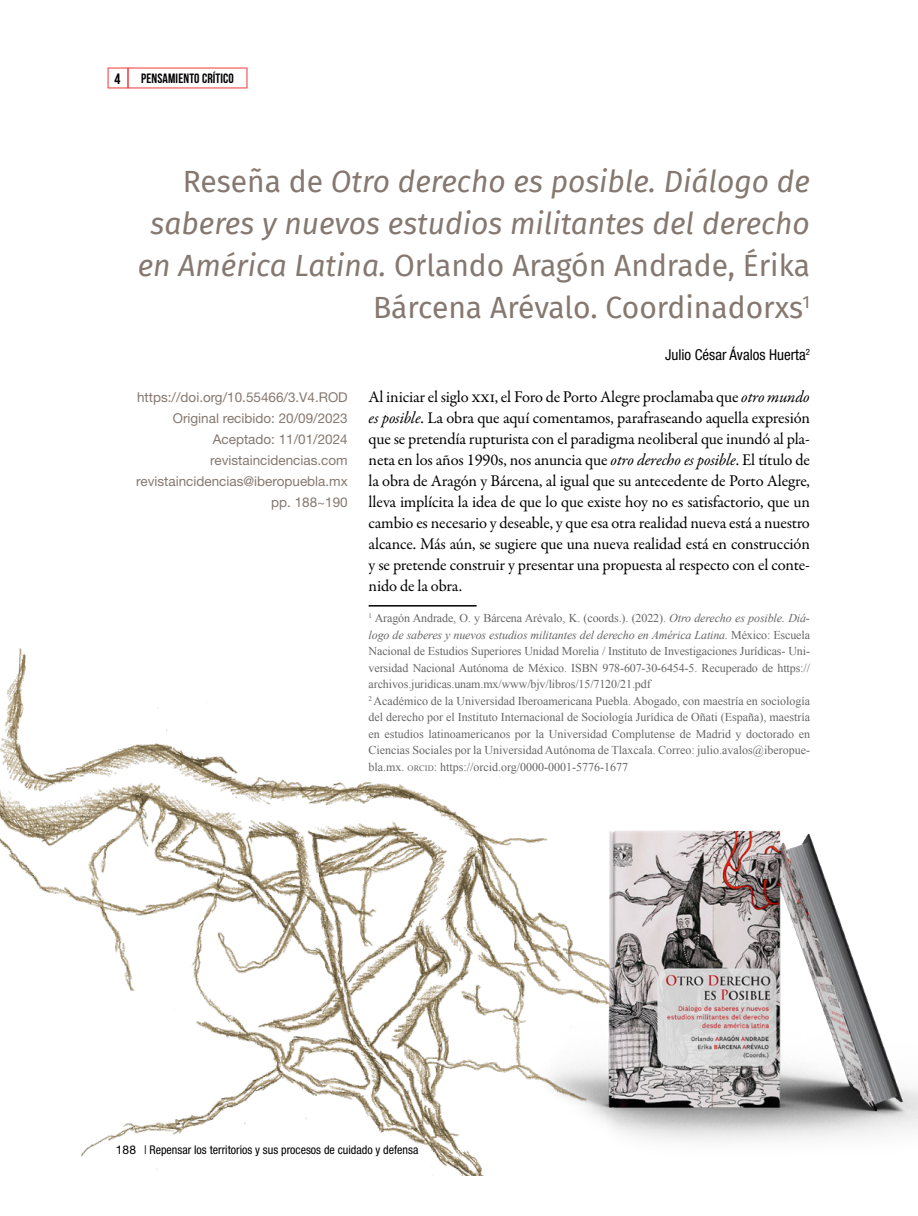
<style>
.page{position:relative;width:918px;height:1216px;background:#fff}
.page>*{position:absolute;margin:0;border:0;box-sizing:border-box;transform-origin:0 0}
.t1{font:italic 30px/42px "Fira Sans";color:#857870;text-align:right}
.t2{font:16.5px/21px "Garamond Premr Pro";letter-spacing:-.015em;color:#000;text-align:justify}
.t3{font:condensed 15px "Helvetica Neue LT Std";color:#000}
.t4{font:700 15px "Bebas Neue";color:#000}
.t5{font:13.5px/21px "Helvetica Neue LT Std";color:#857870;text-align:right}
.t6{font:700 13.5px "Bebas Neue";letter-spacing:.01em;color:#000}
.t7{font:12px/16.5px "Times New Roman";color:#666}
.t8{font:condensed 12px "Helvetica Neue LT Std";color:#000}
.s1{font-style:normal}
.s2{font-style:italic}
.s3{font-size:8.4px}
.s4{font-style:inherit}
.s5{font-stretch:normal}
</style>
<div class="page">
<hr style="left:369px;top:605px;width:108px;height:1px;background:#000">
<img style="left:0;top:648px;width:483px;height:527px">
<img style="left:437px;top:773px;width:481px;height:392px">
<svg style="left:108px;top:68px;width:140px;height:20px"></svg>
<p class="t4" style="left:114px;top:70px;width:7px">4</p>
<p class="t6" style="left:141px;top:71px;width:94px">PENSAMIENTO CRÍTICO</p>
<h1 class="t1" style="left:138px;top:160px;width:674px"><span class="s1">Reseña de</span> Otro derecho es posible. Diálogo de saberes y nuevos estudios militantes del derecho en América Latina. <span class="s1">Orlando Aragón Andrade, Érika Bárcena Arévalo. Coordinadorxs</span><sup>1</sup></h1>
<p class="t3" style="left:665px;top:346px;width:146px">Julio César Ávalos Huerta<sup>2</sup></p>
<p class="t2" style="left:369px;top:387px;width:443px">Al iniciar el siglo xxi, el Foro de Porto Alegre proclamaba que <span class="s2">otro mundo es posible</span>. La obra que aquí comentamos, parafraseando aquella expresión que se pretendía rupturista con el paradigma neoliberal que inundó al pla&shy;neta en los años 1990s, nos anuncia que <span class="s2">otro derecho es posible</span>. El título de la obra de Aragón y Bárcena, al igual que su antecedente de Porto Alegre, lleva implícita la idea de que lo que existe hoy no es satisfactorio, que un cambio es necesario y deseable, y que esa otra realidad nueva está a nuestro alcance. Más aún, se sugiere que una nueva realidad está en construcción y se pretende construir y presentar una propuesta al respecto con el conte&shy;nido de la obra.</p>
<p class="t7" style="left:369px;top:610px;width:443px"><sup>1</sup> Aragón Andrade, O. y Bárcena Arévalo, K. (coords.). (2022). <span class="s2">Otro derecho es posible. Diá&shy;logo de saberes y nuevos estudios militantes del derecho en América Latina.</span> México: Escuela Nacional de Estudios Superiores Unidad Morelia / Instituto de Investigaciones Jurídicas- Uni&shy;versidad Nacional Autónoma de México. ISBN 978-607-30-6454-5. Recuperado de https:// archivos.juridicas.unam.mx/www/bjv/libros/15/7120/21.pdf<br><sup>2</sup> Académico de la Universidad Iberoamericana Puebla. Abogado, con maestría en sociología del derecho por el Instituto Internacional de Sociología Jurídica de Oñati (España), maestría en estudios latinoamericanos por la Universidad Complutense de Madrid y doctorado en Ciencias Sociales por la Universidad Autónoma de Tlaxcala. Correo: julio.avalos@iberopue&shy;bla.mx. <span class="s3">ORCID</span><span class="s4">:</span> https://orcid.org/0000-0001-5776-1677</p>
<p class="t5" style="left:136px;top:387px;width:213px">https://doi.org/10.55466/3.V4.ROD<br>Original recibido: 20/09/2023<br>Aceptado: 11/01/2024 revistaincidencias.com revistaincidencias@iberopuebla.mx pp. 188~190</p>
<p class="t8" style="left:116px;top:1143px;width:304px"><span class="s5">188</span> | Repensar los territorios y sus procesos de cuidado y defensa</p>
</div>
